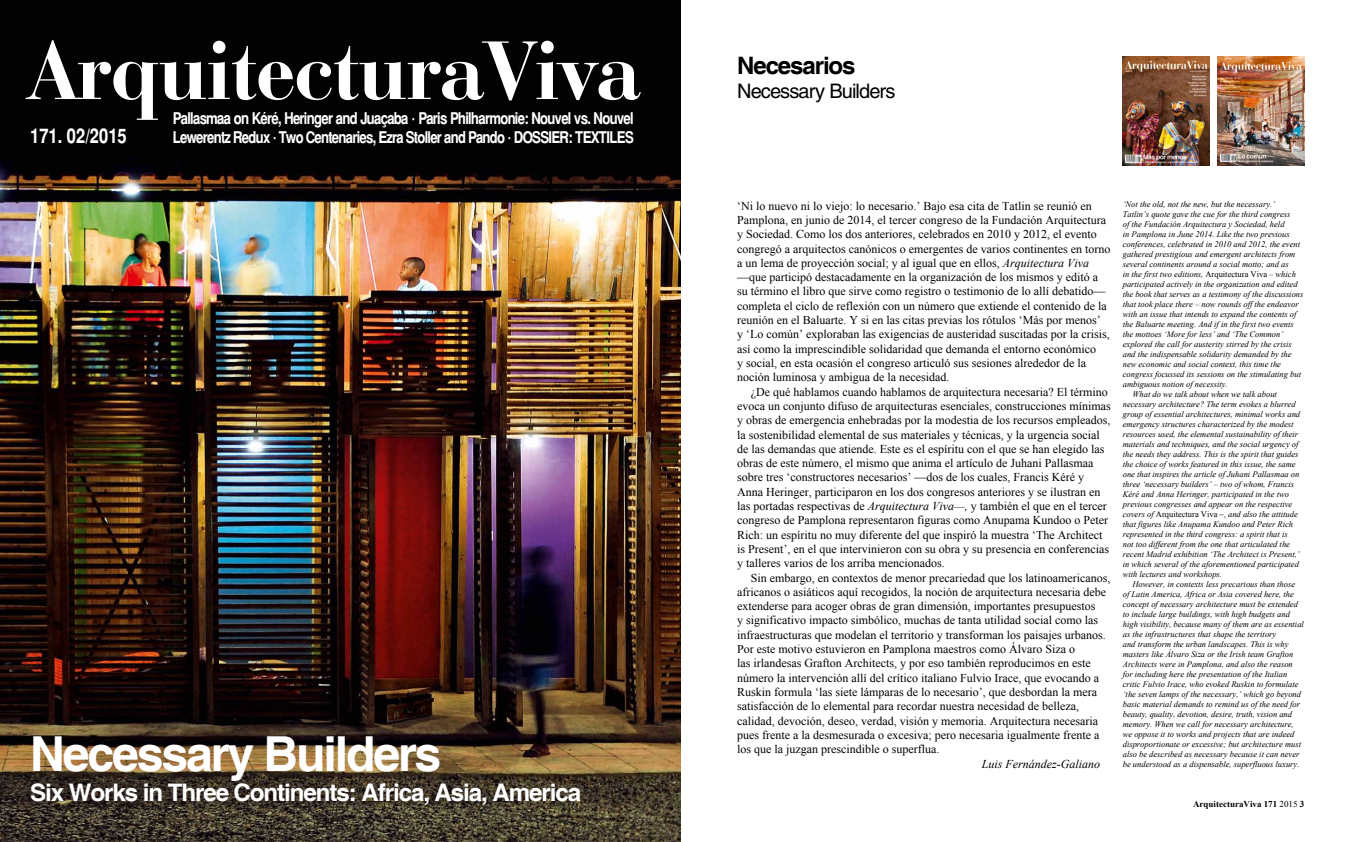
<style>
.page{position:relative;width:1361px;height:842px;background:#fff}
.page>*{position:absolute;margin:0;border:0;box-sizing:border-box;transform-origin:0 0}
.t1{font:700 86.3px "Bauer Bodoni BT";color:#fff}
.t2{font:700 48.3px "Helvetica";letter-spacing:-.045em;color:#fff}
.t3{font:700 24.1px "Helvetica";letter-spacing:-.045em;color:#fff}
.t4{font:700 24px "Helvetica";letter-spacing:-.045em;color:#000}
.t5{font:700 20.1px "Switzerland Narrow";color:#fff}
.t6{font:20px "Helvetica";letter-spacing:-.045em;color:#000}
.t7{font:700 16.1px/19.3px "Switzerland Narrow";letter-spacing:-.05em;color:#fff}
.t8{font:12px/14.3px "Times New Roman";color:#000}
.t9{font:italic 12px "Times New Roman";color:#000}
.t10{font:700 9px "Times New Roman";color:#000}
.t11{font:italic 8.5px "Times New Roman";color:#000}
.s1{font-style:italic}
.s2{font-style:normal}
.s3{font-weight:400}
</style>
<div class="page">
<img style="left:0;top:0;width:680px;height:842px">
<img style="left:1217px;top:57px;width:87px;height:108px">
<img style="left:1123px;top:57px;width:86px;height:108px">
<h1 class="t1" style="left:29px;top:16px;width:612px">ArquitecturaViva</h1>
<h3 class="t5" style="left:30px;top:124px;width:98px">171. 02/2015</h3>
<h3 class="t7" style="left:173px;top:109px;width:462px">Pallasmaa on Kéré, Heringer and Juaçaba · Paris Philharmonie: Nouvel vs. Nouvel<br>Lewerentz Redux · Two Centenaries, Ezra Stoller and Pando · DOSSIER: TEXTILES</h3>
<h2 class="t2" style="left:30px;top:724px;width:413px">Necessary Builders</h2>
<h3 class="t3" style="left:30px;top:778px;width:552px">Six Works in Three Continents: Africa, Asia, America</h3>
<h3 class="t4" style="left:737px;top:51px;width:120px">Necesarios</h3>
<h3 class="t6" style="left:737px;top:80px;width:160px">Necessary Builders</h3>
<p class="t8" style="left:737px;top:198px;width:375px">‘Ni lo nuevo ni lo viejo: lo necesario.’ Bajo esa cita de Tatlin se reunió en Pamplona, en junio de 2014, el tercer congreso de la Fundación Arquitectura y Sociedad. Como los dos anteriores, celebrados en 2010 y 2012, el evento congregó a arquitectos canónicos o emergentes de varios continentes en torno a un lema de proyección social; y al igual que en ellos, <span class="s1">Arquitectura Viva </span>—que participó destacadamente en la organización de los mismos y editó a su término el libro que sirve como registro o testimonio de lo allí debatido— completa el ciclo de reflexión con un número que extiende el contenido de la reunión en el Baluarte. Y si en las citas previas los rótulos ‘Más por menos’<br>y ‘Lo común’ exploraban las exigencias de austeridad suscitadas por la crisis, así como la imprescindible solidaridad que demanda el entorno económico<br>y social, en esta ocasión el congreso articuló sus sesiones alrededor de la noción luminosa y ambigua de la necesidad.</p>
<p class="t8" style="left:737px;top:384px;width:375px;text-indent:14px">¿De qué hablamos cuando hablamos de arquitectura necesaria? El término evoca un conjunto difuso de arquitecturas esenciales, construcciones mínimas y obras de emergencia enhebradas por la modestia de los recursos empleados, la sostenibilidad elemental de sus materiales y técnicas, y la urgencia social de las demandas que atiende. Este es el espíritu con el que se han elegido las obras de este número, el mismo que anima el artículo de Juhani Pallasmaa sobre tres ‘constructores necesarios’ —dos de los cuales, Francis Kéré y Anna Heringer, participaron en los dos congresos anteriores y se ilustran en las portadas respectivas de <span class="s1">Arquitectura Viva—,</span> y también el que en el tercer congreso de Pamplona representaron figuras como Anupama Kundoo o Peter Rich: un espíritu no muy diferente del que inspiró la muestra ‘The Architect is Present’, en el que intervinieron con su obra y su presencia en conferencias y talleres varios de los arriba mencionados.</p>
<p class="t8" style="left:737px;top:570px;width:375px;text-indent:14px">Sin embargo, en contextos de menor precariedad que los latinoamericanos, africanos o asiáticos aquí recogidos, la noción de arquitectura necesaria debe extenderse para acoger obras de gran dimensión, importantes presupuestos<br>y significativo impacto simbólico, muchas de tanta utilidad social como las infraestructuras que modelan el territorio y transforman los paisajes urbanos.<br>Por este motivo estuvieron en Pamplona maestros como Álvaro Siza o<br>las irlandesas Grafton Architects, y por eso también reproducimos en este número la intervención allí del crítico italiano Fulvio Irace, que evocando a Ruskin formula ‘las siete lámparas de lo necesario’, que desbordan la mera satisfacción de lo elemental para recordar nuestra necesidad de belleza, calidad, devoción, deseo, verdad, visión y memoria. Arquitectura necesaria pues frente a la desmesurada o excesiva; pero necesaria igualmente frente a los que la juzgan prescindible o superflua.</p>
<p class="t9" style="left:982px;top:755px;width:120px">Luis Fernández-Galiano</p>
<p class="t11" style="left:1123px;top:198px;width:154px">‘Not the old, not the new, but the necessary.’</p>
<p class="t11" style="left:1123px;top:208px;width:169px">Tatlin’s quote gave the cue for the third congress</p>
<p class="t11" style="left:1123px;top:218px;width:163px">of the Fundación Arquitectura y Sociedad, held</p>
<p class="t11" style="left:1123px;top:228px;width:168px">in Pamplona in June 2014. Like the two previous</p>
<p class="t11" style="left:1123px;top:238px;width:179px">conferences, celebrated in 2010 and 2012, the event</p>
<p class="t11" style="left:1123px;top:248px;width:174px">gathered prestigious and emergent architects from</p>
<p class="t11" style="left:1123px;top:258px;width:167px">several continents around a social motto; and as</p>
<p class="t11" style="left:1123px;top:268px;width:175px">in the first two editions, <span class="s2">Arquitectura Viva</span> – which</p>
<p class="t11" style="left:1123px;top:278px;width:176px">participated actively in the organization and edited</p>
<p class="t11" style="left:1123px;top:288px;width:182px">the book that serves as a testimony of the discussions</p>
<p class="t11" style="left:1123px;top:298px;width:177px">that took place there – now rounds off the endeavor</p>
<p class="t11" style="left:1123px;top:308px;width:175px">with an issue that intends to expand the contents of</p>
<p class="t11" style="left:1123px;top:318px;width:172px">the Baluarte meeting. And if in the first two events</p>
<p class="t11" style="left:1123px;top:328px;width:162px">the mottoes ‘More for less’ and ‘The Common’</p>
<p class="t11" style="left:1123px;top:338px;width:171px">explored the call for austerity stirred by the crisis</p>
<p class="t11" style="left:1123px;top:348px;width:170px">and the indispensable solidarity demanded by the</p>
<p class="t11" style="left:1123px;top:358px;width:160px">new economic and social context, this time the</p>
<p class="t11" style="left:1123px;top:368px;width:180px">congress focussed its sessions on the stimulating but</p>
<p class="t11" style="left:1123px;top:378px;width:106px">ambiguous notion of necessity.</p>
<p class="t11" style="left:1132px;top:388px;width:146px">What do we talk about when we talk about</p>
<p class="t11" style="left:1123px;top:398px;width:174px">necessary architecture? The term evokes a blurred</p>
<p class="t11" style="left:1123px;top:408px;width:179px">group of essential architectures, minimal works and</p>
<p class="t11" style="left:1123px;top:418px;width:172px">emergency structures characterized by the modest</p>
<p class="t11" style="left:1123px;top:428px;width:177px">resources used, the elemental sustainability of their</p>
<p class="t11" style="left:1123px;top:438px;width:177px">materials and techniques, and the social urgency of</p>
<p class="t11" style="left:1123px;top:448px;width:177px">the needs they address. This is the spirit that guides</p>
<p class="t11" style="left:1123px;top:458px;width:174px">the choice of works featured in this issue, the same</p>
<p class="t11" style="left:1123px;top:468px;width:178px">one that inspires the article of Juhani Pallasmaa on</p>
<p class="t11" style="left:1123px;top:478px;width:173px">three ‘necessary builders’ – two of whom, Francis</p>
<p class="t11" style="left:1123px;top:488px;width:168px">Kéré and Anna Heringer, participated in the two</p>
<p class="t11" style="left:1123px;top:498px;width:171px">previous congresses and appear on the respective</p>
<p class="t11" style="left:1123px;top:508px;width:176px">covers of <span class="s2">Arquitectura Viva –,</span> and also the attitude</p>
<p class="t11" style="left:1123px;top:518px;width:172px">that figures like Anupama Kundoo and Peter Rich</p>
<p class="t11" style="left:1123px;top:528px;width:166px">represented in the third congress: a spirit that is</p>
<p class="t11" style="left:1123px;top:538px;width:169px">not too different from the one that articulated the</p>
<p class="t11" style="left:1123px;top:548px;width:178px">recent Madrid exhibition ‘The Architect is Present,’</p>
<p class="t11" style="left:1123px;top:558px;width:178px">in which several of the aforementioned participated</p>
<p class="t11" style="left:1123px;top:568px;width:101px">with lectures and workshops.</p>
<p class="t11" style="left:1132px;top:578px;width:164px">However, in contexts less precarious than those</p>
<p class="t11" style="left:1123px;top:588px;width:172px">of Latin America, Africa or Asia covered here, the</p>
<p class="t11" style="left:1123px;top:598px;width:177px">concept of necessary architecture must be extended</p>
<p class="t11" style="left:1123px;top:608px;width:169px">to include large buildings, with high budgets and</p>
<p class="t11" style="left:1123px;top:618px;width:183px">high visibility, because many of them are as essential</p>
<p class="t11" style="left:1123px;top:628px;width:155px">as the infrastructures that shape the territory</p>
<p class="t11" style="left:1123px;top:638px;width:167px">and transform the urban landscapes. This is why</p>
<p class="t11" style="left:1123px;top:648px;width:172px">masters like Álvaro Siza or the Irish team Grafton</p>
<p class="t11" style="left:1123px;top:658px;width:171px">Architects were in Pamplona, and also the reason</p>
<p class="t11" style="left:1123px;top:668px;width:166px">for including here the presentation of the Italian</p>
<p class="t11" style="left:1123px;top:678px;width:177px">critic Fulvio Irace, who evoked Ruskin to formulate</p>
<p class="t11" style="left:1123px;top:688px;width:180px">‘the seven lamps of the necessary,’ which go beyond</p>
<p class="t11" style="left:1123px;top:698px;width:179px">basic material demands to remind us of the need for</p>
<p class="t11" style="left:1123px;top:708px;width:171px">beauty, quality, devotion, desire, truth, vision and</p>
<p class="t11" style="left:1123px;top:718px;width:172px">memory. When we call for necessary architecture,</p>
<p class="t11" style="left:1123px;top:728px;width:173px">we oppose it to works and projects that are indeed</p>
<p class="t11" style="left:1123px;top:738px;width:180px">disproportionate or excessive; but architecture must</p>
<p class="t11" style="left:1123px;top:748px;width:178px">also be described as necessary because it can never</p>
<p class="t11" style="left:1123px;top:758px;width:178px">be understood as a dispensable, superfluous luxury.</p>
<p class="t10" style="left:1193px;top:797px;width:113px">ArquitecturaViva 171 <span class="s3">2015</span> 3</p>
</div>
